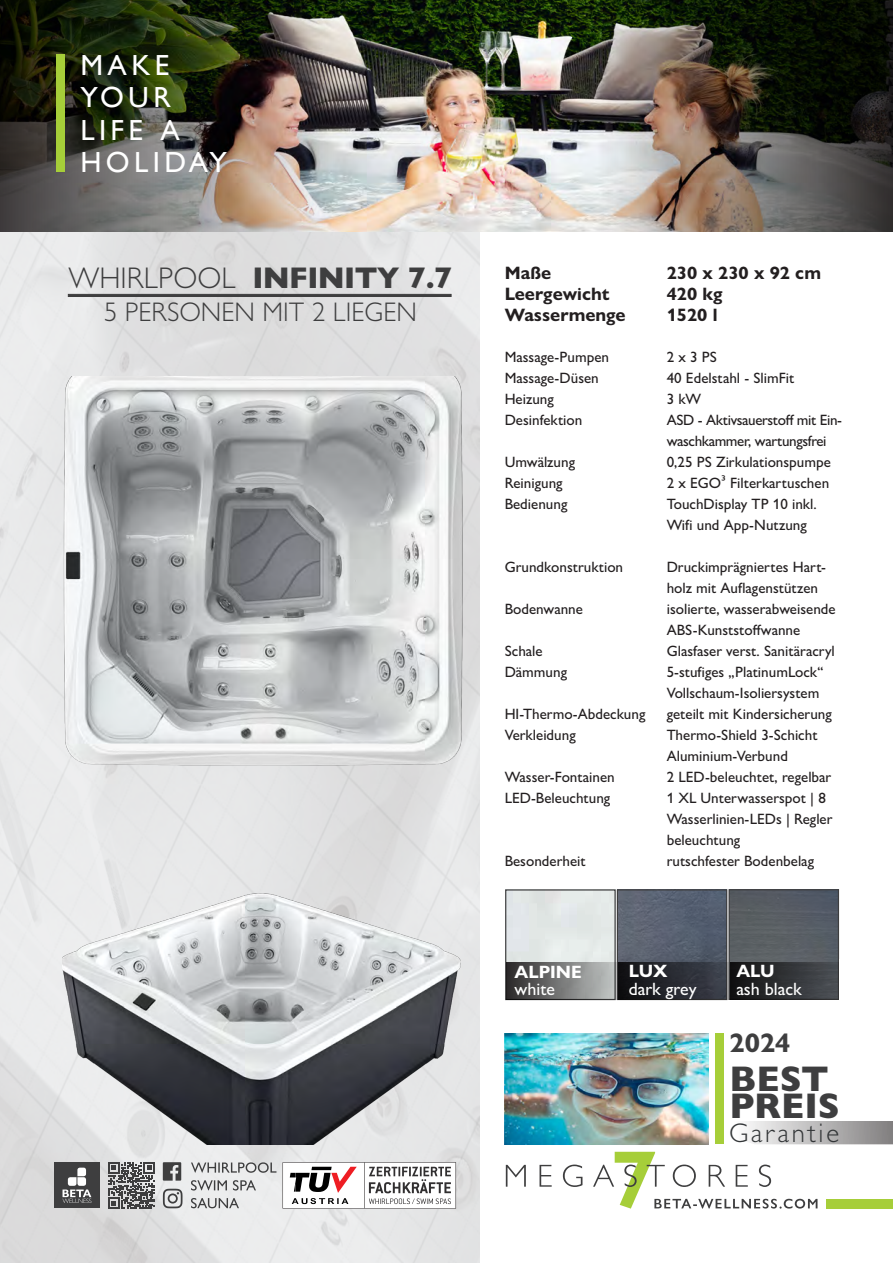
<style>
.page{position:relative;width:893px;height:1263px;background:#fff}
.page>*{position:absolute;margin:0;border:0;box-sizing:border-box;transform-origin:0 0}
.weiß_-_Gill_Sans_Nova{font:800 36px "Gill Sans";color:#3e3e3f}
.weiß_-_Gill_Sans_Nova-2{font:800 30px "Gill Sans Nova";color:#3e3e3f}
.t1{font:29.1px "Gill Sans Nova";letter-spacing:.15em;color:#fff}
.weiß_-_Gill_Sans_Nova-3{font:300 27px "Gill Sans Nova";color:#3e3e3f}
.weiß_-_Gill_Sans_Nova-4{font:300 27px "Gill Sans";letter-spacing:.1em;color:#333638}
.weiß_-_Gill_Sans_Nova-5{font:700 27px "Gill Sans Nova";color:#3e3e3f}
.t2{font:700 18px "Gill Sans Nova";color:#231f20}
.t3{font:500 17.85px "Gill Sans Nova";color:#fff}
.t4{font:700 17.85px "Gill Sans Nova";color:#fff}
.t5{font:500 15px "Gill Sans Nova";color:#231f20}
.t6{font:500 15px/21px "Gill Sans Nova";letter-spacing:-.025em;color:#231f20}
.s1{font-weight:300}
</style>
<div class="page">
<svg style="left:746px;top:1121px;width:147px;height:23px;background:#bab9b9"></svg>
<img style="left:0;top:232px;width:479px;height:1031px">
<img style="left:419px;top:0;width:105px;height:232px">
<img style="left:524px;top:0;width:369px;height:232px">
<div style="left:826px;top:1199px;width:67px;height:9px;background:#a6ce39"></div>
<svg style="left:506px;top:1152px;width:311px;height:56px"></svg>
<img style="left:0;top:0;width:419px;height:232px">
<svg style="left:282px;top:1162px;width:174px;height:46px"></svg>
<div style="left:54px;top:1162px;width:46px;height:46px;background:#3e3e3f"></div>
<svg style="left:63px;top:1167px;width:28px;height:36px"></svg>
<svg style="left:163px;top:1162px;width:18px;height:18px"></svg>
<svg style="left:163px;top:1189px;width:20px;height:19px"></svg>
<svg style="left:191px;top:1198px;width:48px;height:10px"></svg>
<svg style="left:191px;top:1180px;width:65px;height:10px"></svg>
<svg style="left:191px;top:1162px;width:85px;height:11px"></svg>
<svg style="left:108px;top:1162px;width:47px;height:46px;background:#7a7a7b"></svg>
<img style="left:63px;top:860px;width:417px;height:284px">
<img style="left:58px;top:376px;width:418px;height:410px">
<img style="left:730px;top:891px;width:107px;height:71px">
<div style="left:728px;top:889px;width:111px;height:111px;border:1px solid #3e3e3f"></div>
<img style="left:619px;top:891px;width:106px;height:71px">
<div style="left:617px;top:889px;width:110px;height:111px;border:1px solid #3e3e3f"></div>
<div style="left:505px;top:889px;width:111px;height:111px;border:1px solid #3e3e3f"></div>
<svg style="left:506px;top:962px;width:112px;height:38px;background:#737473"></svg>
<svg style="left:618px;top:962px;width:112px;height:38px;background:#282a31"></svg>
<svg style="left:730px;top:962px;width:109px;height:38px;background:#2e3032"></svg>
<img style="left:505px;top:1033px;width:204px;height:111px">
<div style="left:56px;top:54px;width:9px;height:118px;background:#a6ce39"></div>
<div style="left:715px;top:1033px;width:9px;height:111px;background:#a6ce39"></div>
<hr style="left:68px;top:294px;width:383px;height:3px;background:#3e3e3f">
<p class="t1" style="left:80px;top:48px;width:91px">MAKE</p>
<p class="t1" style="left:80px;top:80px;width:92px">YOUR</p>
<p class="t1" style="left:80px;top:113px;width:101px">LIFE A</p>
<p class="t1" style="left:80px;top:145px;width:148px">HOLIDAY</p>
<p class="weiß_-_Gill_Sans_Nova-2" style="left:69px;top:259px;width:385px"><span class="s1">WHIRLPOOL</span> INFINITY 7.7</p>
<p class="weiß_-_Gill_Sans_Nova-3" style="left:104px;top:295px;width:315px">5 PERSONEN MIT 2 LIEGEN</p>
<p class="t2" style="left:505px;top:262px;width:48px">Maße</p>
<p class="t2" style="left:667px;top:262px;width:156px">230 x 230 x 92 cm</p>
<p class="t2" style="left:505px;top:283px;width:106px">Leergewicht</p>
<p class="t2" style="left:667px;top:283px;width:57px">420 kg</p>
<p class="t2" style="left:505px;top:304px;width:122px">Wassermenge</p>
<p class="t2" style="left:667px;top:304px;width:52px">1520 l</p>
<p class="t5" style="left:505px;top:347px;width:106px">Massage-Pumpen</p>
<p class="t5" style="left:667px;top:347px;width:52px">2 x 3 PS</p>
<p class="t5" style="left:505px;top:368px;width:96px">Massage-Düsen</p>
<p class="t5" style="left:667px;top:368px;width:129px">40 Edelstahl - SlimFit</p>
<p class="t5" style="left:505px;top:389px;width:51px">Heizung</p>
<p class="t5" style="left:667px;top:389px;width:36px">3 kW</p>
<p class="t5" style="left:505px;top:410px;width:79px">Desinfektion</p>
<p class="t6" style="left:667px;top:409px;width:177px">ASD - Aktivsauerstoff mit Ein&shy;waschkammer, wartungsfrei</p>
<p class="t5" style="left:505px;top:452px;width:72px">Umwälzung</p>
<p class="t5" style="left:667px;top:452px;width:166px">0,25 PS Zirkulationspumpe</p>
<p class="t5" style="left:505px;top:473px;width:59px">Reinigung</p>
<p class="t5" style="left:667px;top:473px;width:164px">2 x EGO³ Filterkartuschen</p>
<p class="t5" style="left:505px;top:494px;width:64px">Bedienung</p>
<p class="t5" style="left:667px;top:494px;width:151px">TouchDisplay TP 10 inkl.</p>
<p class="t5" style="left:667px;top:515px;width:142px">Wifi und App-Nutzung</p>
<p class="t5" style="left:505px;top:557px;width:120px">Grundkonstruktion</p>
<p class="t5" style="left:667px;top:557px;width:161px">Druckimprägniertes Hart-</p>
<p class="t5" style="left:667px;top:578px;width:153px">holz mit Auflagenstützen</p>
<p class="t5" style="left:505px;top:599px;width:80px">Bodenwanne</p>
<p class="t5" style="left:667px;top:599px;width:170px">isolierte, wasserabweisende</p>
<p class="t5" style="left:667px;top:620px;width:135px">ABS-Kunststoffwanne</p>
<p class="t5" style="left:505px;top:641px;width:40px">Schale</p>
<p class="t5" style="left:667px;top:641px;width:170px">Glasfaser verst. Sanitäracryl</p>
<p class="t5" style="left:505px;top:662px;width:64px">Dämmung</p>
<p class="t5" style="left:667px;top:662px;width:158px">5-stufiges „PlatinumLock“</p>
<p class="t5" style="left:667px;top:683px;width:154px">Vollschaum-Isoliersystem</p>
<p class="t5" style="left:505px;top:704px;width:142px">HI-Thermo-Abdeckung</p>
<p class="t5" style="left:667px;top:704px;width:167px">geteilt mit Kindersicherung</p>
<p class="t5" style="left:505px;top:725px;width:73px">Verkleidung</p>
<p class="t5" style="left:667px;top:725px;width:152px">Thermo-Shield 3-Schicht</p>
<p class="t5" style="left:667px;top:746px;width:123px">Aluminium-Verbund</p>
<p class="t5" style="left:505px;top:767px;width:112px">Wasser-Fontainen</p>
<p class="t5" style="left:667px;top:767px;width:166px">2 LED-beleuchtet, regelbar</p>
<p class="t5" style="left:505px;top:788px;width:107px">LED-Beleuchtung</p>
<p class="t5" style="left:667px;top:788px;width:161px">1 XL Unterwasserspot | 8</p>
<p class="t5" style="left:667px;top:809px;width:167px">Wasserlinien-LEDs | Regler</p>
<p class="t5" style="left:667px;top:830px;width:75px">beleuchtung</p>
<p class="t5" style="left:505px;top:851px;width:83px">Besonderheit</p>
<p class="t5" style="left:667px;top:851px;width:149px">rutschfester Bodenbelag</p>
<p class="t4" style="left:515px;top:960px;width:69px">ALPINE</p>
<p class="t3" style="left:515px;top:978px;width:42px">white</p>
<p class="t4" style="left:629px;top:960px;width:40px">LUX</p>
<p class="t3" style="left:629px;top:978px;width:69px">dark grey</p>
<p class="t4" style="left:736px;top:960px;width:40px">ALU</p>
<p class="t3" style="left:736px;top:978px;width:67px">ash black</p>
<p class="weiß_-_Gill_Sans_Nova-5" style="left:729px;top:1026px;width:63px">2024</p>
<p class="weiß_-_Gill_Sans_Nova" style="left:729px;top:1058px;width:101px">BEST</p>
<p class="weiß_-_Gill_Sans_Nova" style="left:729px;top:1085px;width:112px">PREIS</p>
<p class="weiß_-_Gill_Sans_Nova-4" style="left:729px;top:1116px;width:111px">Garantie</p>
</div>
